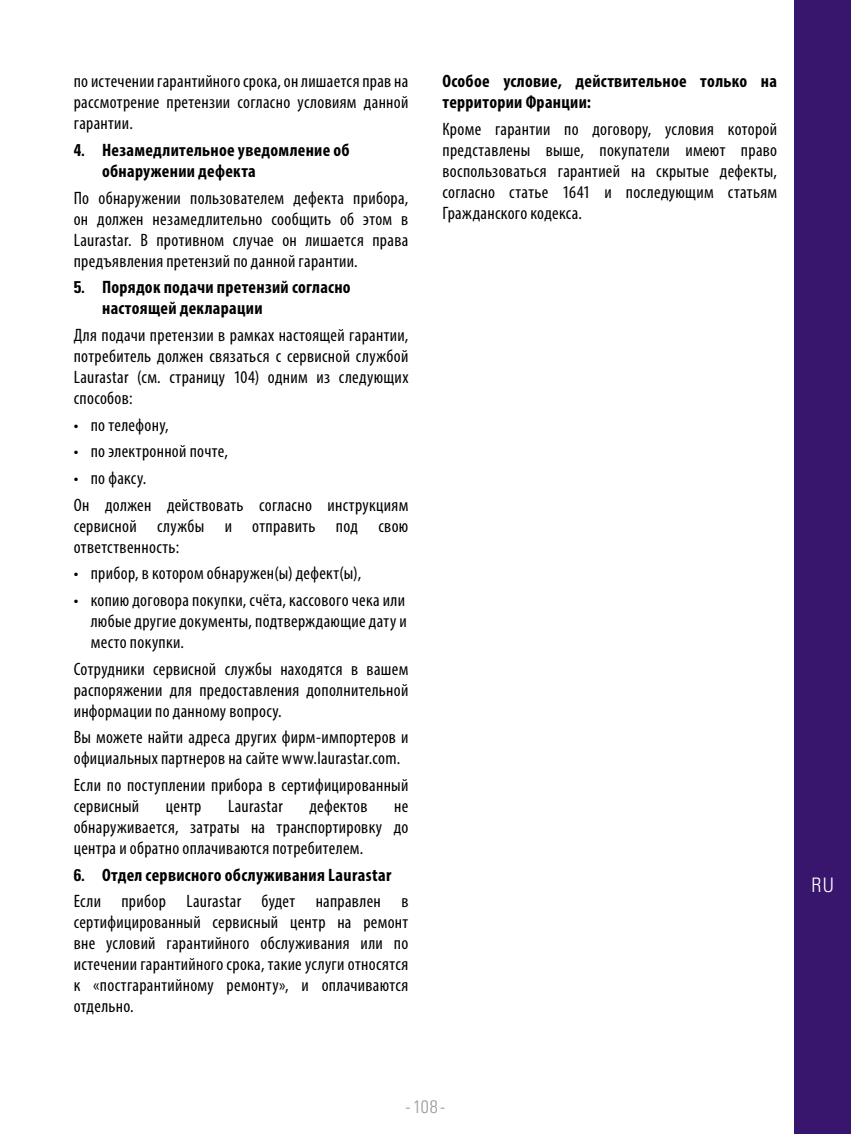
<style>
.page{position:relative;width:851px;height:1134px;background:#fff}
.page>*{position:absolute;margin:0;border:0;box-sizing:border-box;transform-origin:0 0}
.t1{font:300 condensed 20px "Univers";color:#fff}
.t2{font:condensed 18px/21px "Myriad Pro";letter-spacing:.02em;color:#000;text-align:justify}
.t3{font:700 condensed 18px/21px "Myriad Pro";letter-spacing:.015em;color:#000}
.t4{font:300 condensed 18px "Univers";color:#98989c}
.s1{font-family:"Univers";font-size:17px}
.s2{font-weight:400}
</style>
<div class="page">
<div style="left:794px;top:0;width:56px;height:1134px;background:#38166d"></div>
<p class="t2" style="left:74px;top:71px;width:336px">по истечении гарантийного срока, он лишается прав на рассмотрение претензии согласно условиям данной гарантии.</p>
<p class="t3" style="left:102px;top:139px;width:249px;text-indent:-28px"><span class="s1">4.</span> Незамедлительное уведомление об обнаружении дефекта</p>
<p class="t2" style="left:74px;top:187px;width:336px">По обнаружении пользователем дефекта прибора, он должен незамедлительно сообщить об этом в Laurastar. В противном случае он лишается права предъявления претензий по данной гарантии.</p>
<p class="t3" style="left:102px;top:276px;width:250px;text-indent:-28px"><span class="s1">5.</span> Порядок подачи претензий согласно настоящей декларации</p>
<p class="t2" style="left:74px;top:324px;width:336px">Для подачи претензии в рамках настоящей гарантии, потребитель должен связаться с сервисной службой Laurastar (см. страницу 104) одним из следующих способов:</p>
<p class="t2" style="left:74px;top:414px;width:96px">• по телефону,</p>
<p class="t2" style="left:74px;top:441px;width:156px">• по электронной почте,</p>
<p class="t2" style="left:74px;top:464px;width:336px;line-height:26.6px">• по факсу.<br>Он должен действовать согласно инструкциям</p>
<p class="t2" style="left:74px;top:515px;width:336px">сервисной службы и отправить под свою ответственность:</p>
<p class="t2" style="left:74px;top:563px;width:289px">• прибор, в котором обнаружен(ы) дефект(ы),</p>
<p class="t2" style="left:91px;top:589px;width:317px;text-indent:-17px">• копию договора покупки, счёта, кассового чека или любые другие документы, подтверждающие дату и место покупки.</p>
<p class="t2" style="left:74px;top:658px;width:336px">Сотрудники сервисной службы находятся в вашем распоряжении для предоставления дополнительной информации по данному вопросу.</p>
<p class="t2" style="left:74px;top:727px;width:336px">Вы можете найти адреса других фирм-импортеров и официальных партнеров на сайте www.laurastar.com.</p>
<p class="t2" style="left:74px;top:774px;width:336px">Если по поступлении прибора в сертифицированный сервисный</p>
<p class="t2" style="left:166px;top:795px;width:37px">центр</p>
<p class="t2" style="left:228px;top:795px;width:56px">Laurastar</p>
<p class="t2" style="left:309px;top:795px;width:60px">дефектов</p>
<p class="t2" style="left:74px;top:795px;width:336px;text-indent:320px">не обнаруживается, затраты на транспортировку до центра и обратно оплачиваются потребителем.</p>
<p class="t3" style="left:74px;top:861px;width:336px;line-height:26.6px"><span class="s1">6.</span> Отдел сервисного обслуживания Laurastar<br><span class="s2">Если прибор Laurastar будет направлен в</span></p>
<p class="t2" style="left:74px;top:912px;width:336px">сертифицированный сервисный центр на ремонт вне условий гарантийного обслуживания или по истечении гарантийного срока, такие услуги относятся к «постгарантийному ремонту», и оплачиваются отдельно.</p>
<p class="t3" style="left:442px;top:70px;width:336px">Особое условие, действительное только на территории Франции:</p>
<p class="t2" style="left:442px;top:118px;width:336px">Кроме гарантии по договору, условия которой представлены выше, покупатели имеют право воспользоваться гарантией на скрытые дефекты, согласно статье 1641 и последующим статьям Гражданского кодекса.</p>
<p class="t4" style="left:405px;top:1095px;width:41px">- 108 -</p>
<p class="t1" style="left:811px;top:873px;width:24px">RU</p>
</div>
